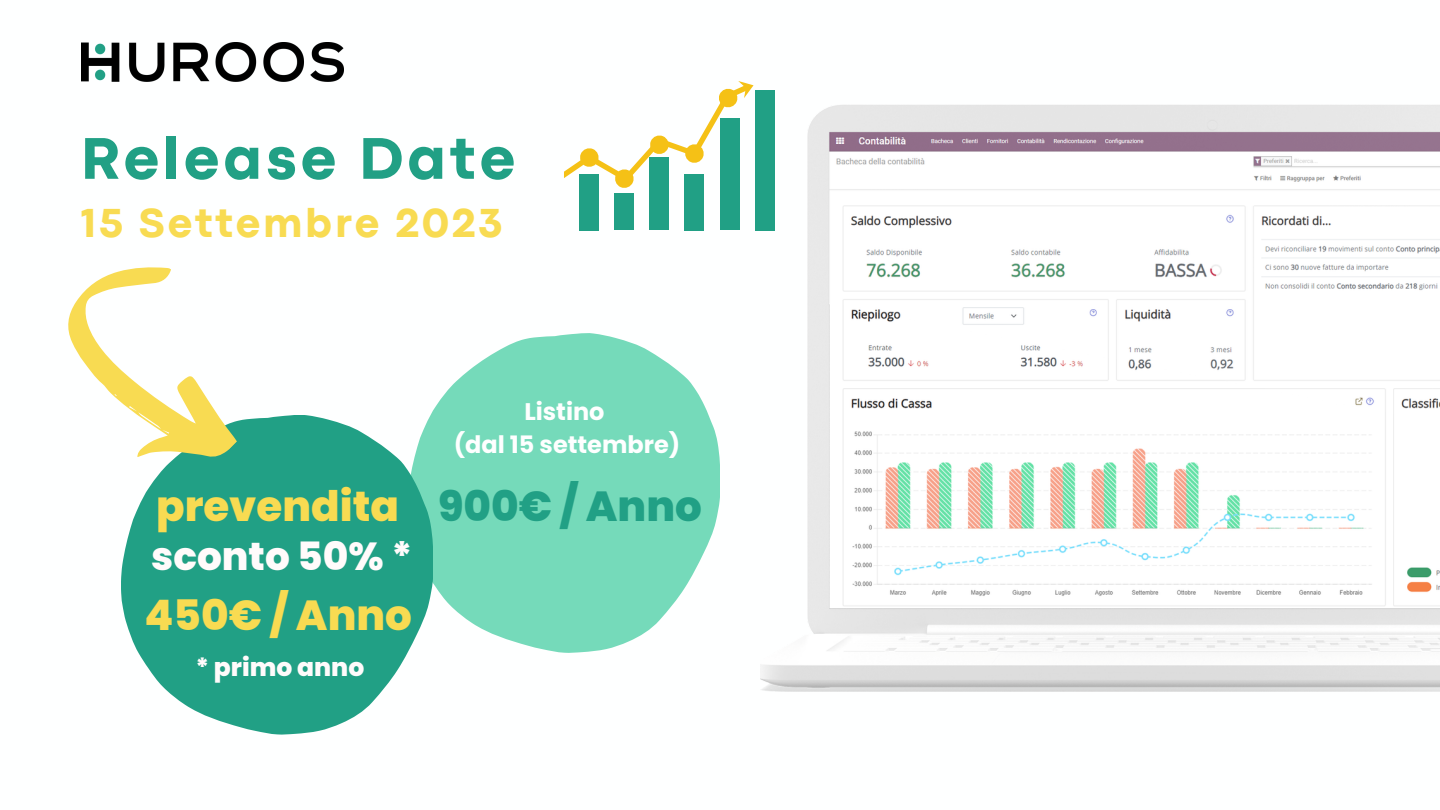
<style>
.page{position:relative;width:1440px;height:810px;background:#fff}
.page>*{position:absolute;margin:0;border:0;box-sizing:border-box;transform-origin:0 0}
.t1{font:800 61.3px "Codec Pro";letter-spacing:.07em;color:#21a085}
.t2{font:800 42.3px "Codec Pro";letter-spacing:.07em;color:#f8db52}
.t3{font:800 42px "Poppins";color:#f8db52}
.t4{font:800 42px "Poppins";color:#21a085}
.t5{font:800 39px "Poppins";color:#fffbfb}
.t6{font:800 25px "Poppins";color:#fffbfb}
.t7{font:700 24px "Poppins";color:#feffff}
</style>
<div class="page">
<img style="left:81px;top:42px;width:263px;height:39px">
<img style="left:760px;top:105px;width:680px;height:586px">
<svg style="left:430px;top:333px;width:290px;height:320px;fill:#75daba"></svg>
<svg style="left:121px;top:415px;width:312px;height:320px;fill:#21a085"></svg>
<svg style="left:68px;top:267px;width:222px;height:232px"></svg>
<div style="left:615px;top:193px;width:19px;height:37px;background:#21a085"></div>
<div style="left:580px;top:174px;width:19px;height:56px;background:#21a085"></div>
<div style="left:650px;top:158px;width:19px;height:72px;background:#21a085"></div>
<div style="left:685px;top:174px;width:19px;height:56px;background:#21a085"></div>
<div style="left:720px;top:118px;width:19px;height:112px;background:#21a085"></div>
<div style="left:755px;top:90px;width:19px;height:140px;background:#21a085"></div>
<svg style="left:564px;top:81px;width:190px;height:108px"></svg>
<p class="t1" style="left:81px;top:137px;width:436px">Release Date</p>
<p class="t2" style="left:81px;top:207px;width:423px">15 Settembre 2023</p>
<p class="t3" style="left:156px;top:477px;width:244px">prevendita</p>
<p class="t5" style="left:151px;top:529px;width:263px">sconto 50% *</p>
<p class="t3" style="left:145px;top:586px;width:269px">450€ / Anno</p>
<p class="t6" style="left:195px;top:650px;width:170px">* primo anno</p>
<p class="t7" style="left:524px;top:394px;width:82px">Listino</p>
<p class="t7" style="left:454px;top:427px;width:228px">(dal 15 settembre)</p>
<p class="t4" style="left:438px;top:477px;width:265px">900€ / Anno</p>
</div>
